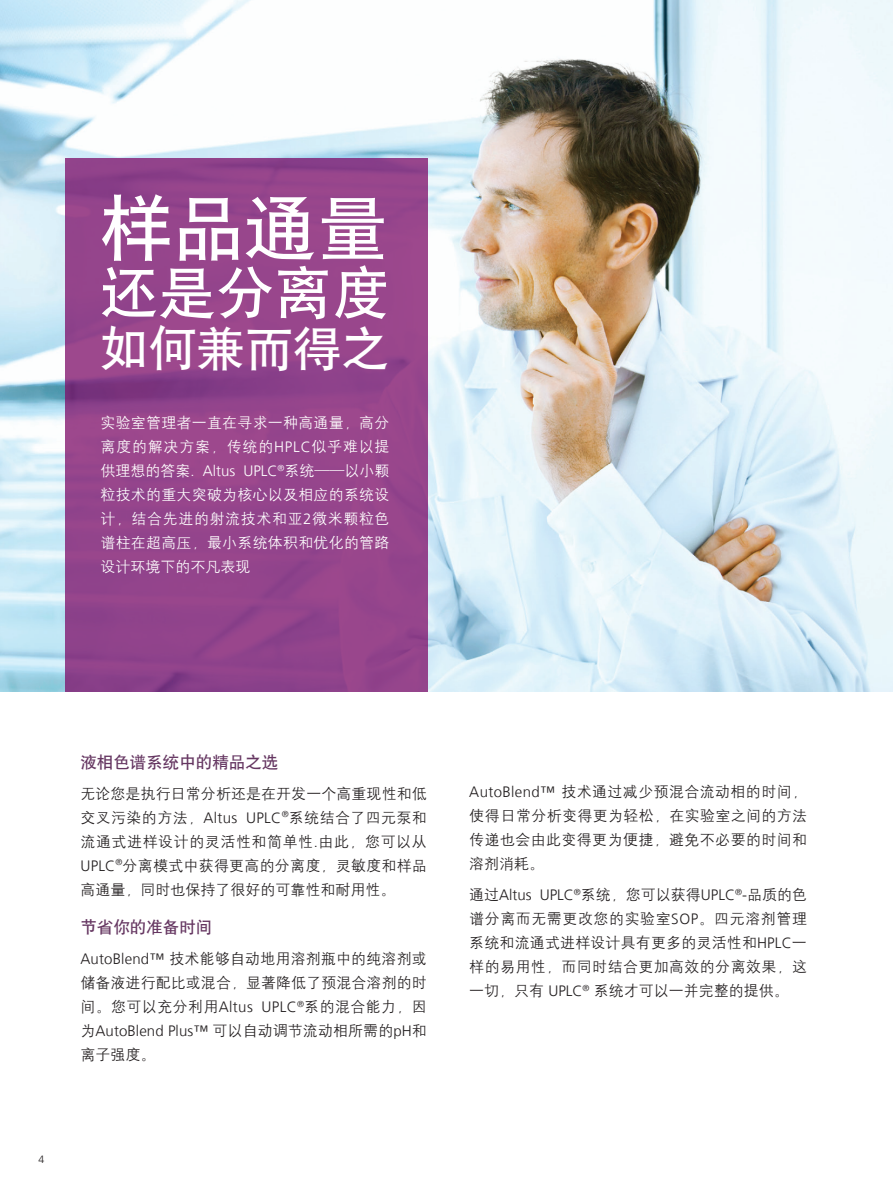
<style>
.page{position:relative;width:893px;height:1191px;background:#fff}
.page>*{position:absolute;margin:0;border:0;box-sizing:border-box;transform-origin:0 0}
.t1{font:72px "H Yb 1 gj";color:#fff}
.t2{font:57px "H Yb 1 gj";letter-spacing:.02em;color:#fff}
.t3{font:48px "H Yb 1 gj";letter-spacing:.005em;color:#fff}
.t4{font:16.5px "H Yb 1 gj";color:#653661}
.t5{font:15px/24px "H Yg 2 gj";letter-spacing:.015em;color:#231f20;text-align:justify}
.t6{font:15px/24px "H Yg 2 gj";letter-spacing:.015em;color:#fff;text-align:justify}
.t7{font:300 10.5px "Frutiger LT Com";color:#231f20}
.s1{font-family:"Frutiger LT Com";font-weight:300}
</style>
<div class="page">
<img style="left:0;top:0;width:893px;height:691px">
<div style="left:65px;top:158px;width:363px;height:533px;background:#95458c"></div>
<p class="t1" style="left:100px;top:192px;width:291px">样品通量</p>
<p class="t2" style="left:100px;top:264px;width:291px">还是分离度</p>
<p class="t3" style="left:100px;top:325px;width:291px">如何兼而得之</p>
<p class="t6" style="left:100px;top:411px;width:291px">实验室管理者一直在寻求一种高通量，高分离度的解决方案，传统的<span class="s1">HPLC</span>似乎难以提供理想的答案<span class="s1">. Altus UPLC</span><sup>®</sup>系统——以小颗粒技术的重大突破为核心以及相应的系统设计，结合先进的射流技术和亚<span class="s1">2</span>微米颗粒色谱柱在超高压，最小系统体积和优化的管路设计环境下的不凡表现</p>
<p class="t4" style="left:80px;top:754px;width:200px">液相色谱系统中的精品之选</p>
<p class="t5" style="left:80px;top:781px;width:348px">无论您是执行日常分析还是在开发一个高重现性和低交叉污染的方法，<span class="s1">Altus UPLC</span><sup>®</sup>系统结合了四元泵和流通式进样设计的灵活性和简单性<span class="s1">.</span>由此，您可以从<span class="s1">UPLC</span><sup>®</sup>分离模式中获得更高的分离度，灵敏度和样品高通量，同时也保持了很好的可靠性和耐用性。</p>
<p class="t4" style="left:80px;top:919px;width:134px">节省你的准备时间</p>
<p class="t5" style="left:80px;top:946px;width:348px"><span class="s1">AutoBlend™</span> 技术能够自动地用溶剂瓶中的纯溶剂或储备液进行配比或混合，显著降低了预混合溶剂的时间。您可以充分利用<span class="s1">Altus UPLC</span><sup>®</sup>系的混合能力，因为<span class="s1">AutoBlend Plus™</span> 可以自动调节流动相所需的<span class="s1">pH</span>和</p>
<p class="t5" style="left:80px;top:1042px;width:77px">离子强度。</p>
<p class="t7" style="left:39px;top:1153px;width:7px">4</p>
<p class="t5" style="left:469px;top:780px;width:339px"><span class="s1">AutoBlend™</span> 技术通过减少预混合流动相的时间，使得日常分析变得更为轻松，在实验室之间的方法传递也会由此变得更为便捷，避免不必要的时间和溶剂消耗。</p>
<p class="t5" style="left:469px;top:882px;width:339px">通过<span class="s1">Altus UPLC</span><sup>®</sup>系统，您可以获得<span class="s1">UPLC</span><sup>®</sup><span class="s1">-</span>品质的色谱分离而无需更改您的实验室<span class="s1">SOP</span>。四元溶剂管理系统和流通式进样设计具有更多的灵活性和<span class="s1">HPLC</span>一样的易用性，而同时结合更加高效的分离效果，这一切，只有 <span class="s1">UPLC</span><sup>®</sup> 系统才可以一并完整的提供。</p>
</div>
